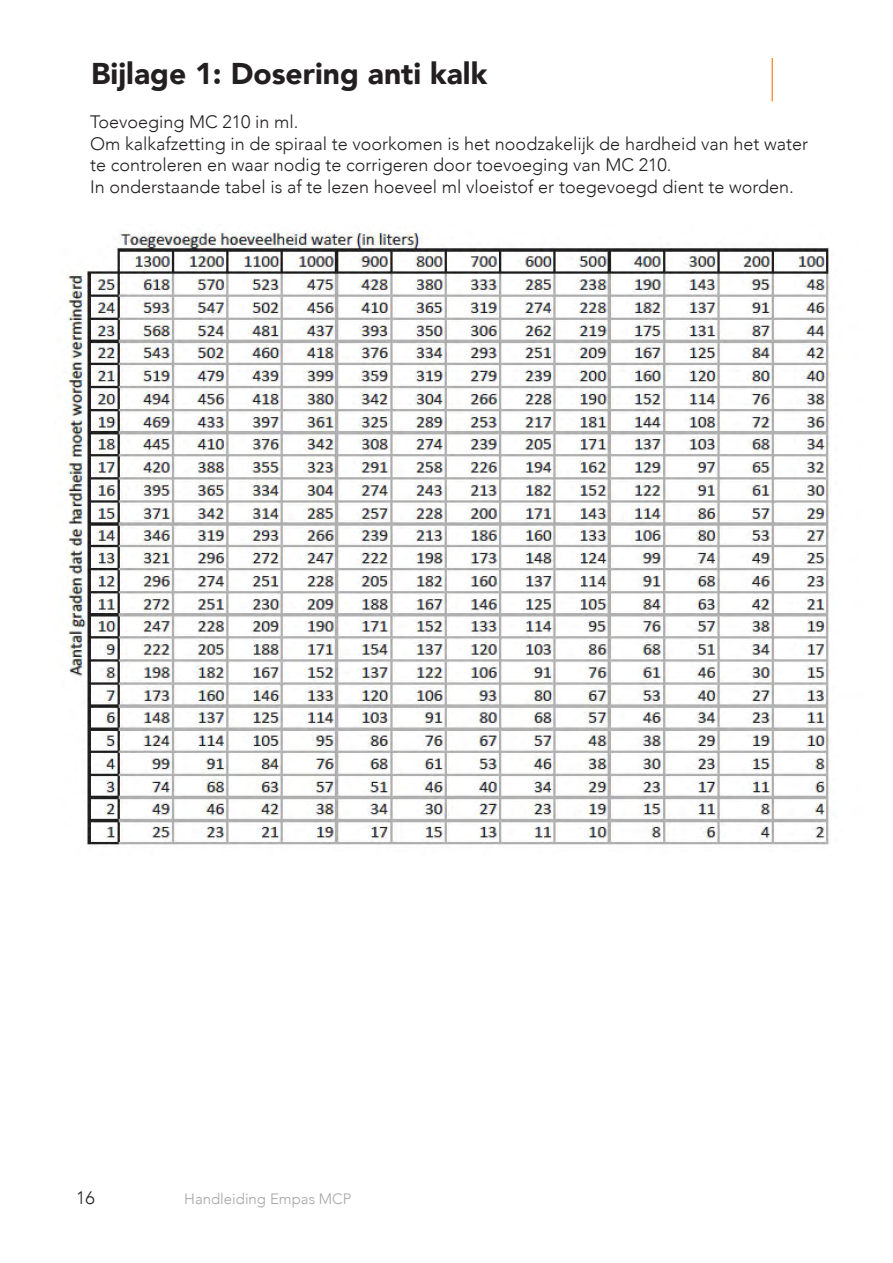
<style>
.page{position:relative;width:893px;height:1263px;background:#fff}
.page>*{position:absolute;margin:0;border:0;box-sizing:border-box;transform-origin:0 0}
.t1{font:900 30px "Avenir";color:#231f20}
.t2{font:300 18px "Avenir";color:#231f20}
.t3{font:300 15px "Avenir";color:#a6a6a6}
</style>
<div class="page">
<hr style="left:771px;top:58px;width:2px;height:43px;background:#f79646">
<img style="left:67px;top:231px;width:764px;height:617px">
<p class="t1" style="left:91px;top:48px;width:398px">Bijlage 1: Dosering anti kalk</p>
<p class="t2" style="left:90px;top:111px;width:210px">Toevoeging MC 210 in ml.</p>
<p class="t2" style="left:90px;top:133px;width:720px">Om kalkafzetting in de spiraal te voorkomen is het noodzakelijk de hardheid van het water</p>
<p class="t2" style="left:90px;top:155px;width:583px">te controleren en waar nodig te corrigeren door toevoeging van MC 210.</p>
<p class="t2" style="left:90px;top:176px;width:705px">In onderstaande tabel is af te lezen hoeveel ml vloeistof er toegevoegd dient te worden.</p>
<p class="t2" style="left:76px;top:1187px;width:20px">16</p>
<p class="t3" style="left:184px;top:1190px;width:169px">Handleiding Empas MCP</p>
</div>
